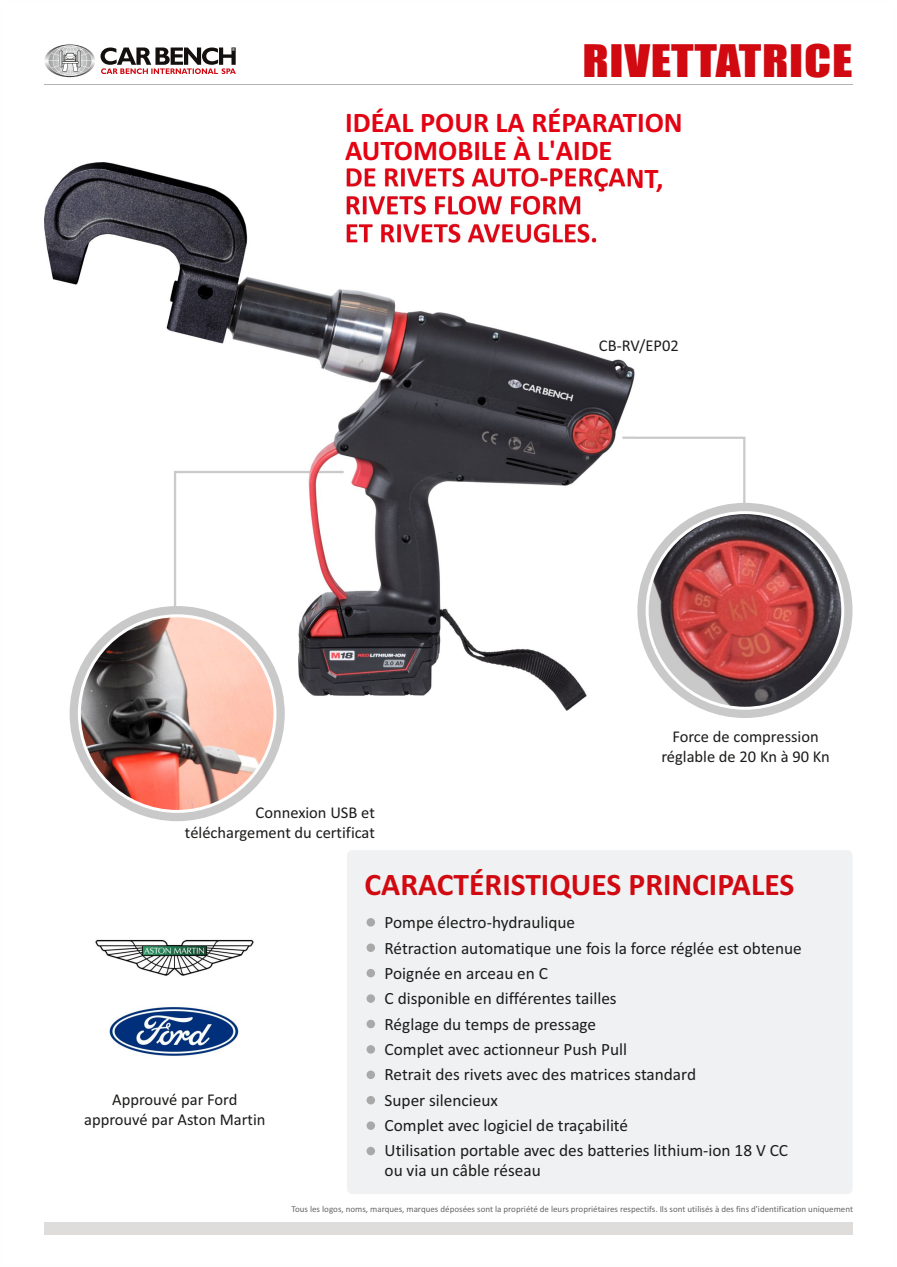
<style>
.page{position:relative;width:897px;height:1267px;background:#fff}
.page>*{position:absolute;margin:0;border:0;box-sizing:border-box;transform-origin:0 0}
.t1{font:41.4px "Impact";letter-spacing:.015em;color:#d10910;scale:1.18 1}
.t2{font:700 31.5px "Calibri";color:#d10910}
.t3{font:700 28.5px/27.9px "Calibri";color:#e30313}
.t4{font:17.25px/25.3px "Calibri";color:#1c1c1b}
.t5{font:16.5px/20.1px "Calibri";color:#1c1c1b;text-align:center}
.t6{font:9px "Calibri";color:#646665}
</style>
<div class="page">
<svg style="left:634px;top:436px;width:112px;height:102px"></svg>
<div style="left:44px;top:1222px;width:808px;height:13px;background:#dfdcdc"></div>
<div style="left:347px;top:850px;width:505px;height:344px;background:#f0f1f3;border-radius:5px"></div>
<svg style="left:44px;top:44px;width:51px;height:33px"></svg>
<svg style="left:48px;top:45px;width:44px;height:31px"></svg>
<svg style="left:101px;top:47px;width:135px;height:27px"></svg>
<hr style="left:44px;top:84px;width:808px;height:1px;background:#b4b3b3">
<img style="left:44px;top:163px;width:590px;height:547px">
<img style="left:479px;top:428px;width:62px;height:29px">
<img style="left:488px;top:362px;width:94px;height:57px">
<img style="left:508px;top:379px;width:66px;height:23px">
<svg style="left:637px;top:503px;width:215px;height:215px;background:#d1d0d1"></svg>
<img style="left:647px;top:512px;width:196px;height:196px;border-radius:50%">
<svg style="left:70px;top:606px;width:215px;height:215px;background:#d2d1d2"></svg>
<img style="left:79px;top:616px;width:196px;height:195px;border-radius:50%">
<div style="left:366px;top:918px;width:9px;height:8px;background:#aaa9aa;border-radius:50%"></div>
<div style="left:366px;top:943px;width:9px;height:9px;background:#aaa9aa;border-radius:50%"></div>
<div style="left:366px;top:969px;width:9px;height:8px;background:#aaa9aa;border-radius:50%"></div>
<div style="left:366px;top:994px;width:9px;height:9px;background:#aaa9aa;border-radius:50%"></div>
<div style="left:366px;top:1019px;width:9px;height:9px;background:#aaa9aa;border-radius:50%"></div>
<div style="left:366px;top:1045px;width:9px;height:8px;background:#aaa9aa;border-radius:50%"></div>
<div style="left:366px;top:1070px;width:9px;height:9px;background:#aaa9aa;border-radius:50%"></div>
<div style="left:366px;top:1096px;width:9px;height:8px;background:#aaa9aa;border-radius:50%"></div>
<div style="left:366px;top:1121px;width:9px;height:9px;background:#aaa9aa;border-radius:50%"></div>
<div style="left:366px;top:1147px;width:9px;height:8px;background:#aaa9aa;border-radius:50%"></div>
<img style="left:95px;top:939px;width:159px;height:37px">
<img style="left:109px;top:1007px;width:130px;height:49px">
<h1 class="t1" style="left:582px;top:45px;width:230px">RIVETTATRICE</h1>
<h3 class="t3" style="left:345px;top:111px;width:339px">IDÉAL POUR LA RÉPARATION<br>AUTOMOBILE À L'AIDE</h3>
<p class="t5" style="left:599px;top:337px;width:81px">CB-RV/EP02</p>
<p class="t5" style="left:185px;top:803px;width:191px;text-align:right">Connexion USB et téléchargement du certificat</p>
<p class="t5" style="left:661px;top:728px;width:170px">Force de compression réglable de 20 Kn à 90 Kn</p>
<p class="t5" style="left:84px;top:1090px;width:183px">Approuvé par Ford approuvé par Aston Martin</p>
<h2 class="t2" style="left:364px;top:871px;width:431px">CARACTÉRISTIQUES PRINCIPALES</h2>
<p class="t4" style="left:384px;top:911px;width:419px">Pompe électro-hydraulique<br>Rétraction automatique une fois la force réglée est obtenue Poignée en arceau en C<br>C disponible en différentes tailles<br>Réglage du temps de pressage<br>Complet avec actionneur Push Pull<br>Retrait des rivets avec des matrices standard<br>Super silencieux<br>Complet avec logiciel de traçabilité<br>Utilisation portable avec des batteries lithium-ion 18 V CC</p>
<p class="t4" style="left:384px;top:1159px;width:158px">ou via un câble réseau</p>
<p class="t6" style="left:291px;top:1205px;width:563px">Tous les logos, noms, marques, marques déposées sont la propriété de leurs propriétaires respectifs. Ils sont utilisés à des fins d'identification uniquement</p>
</div>
